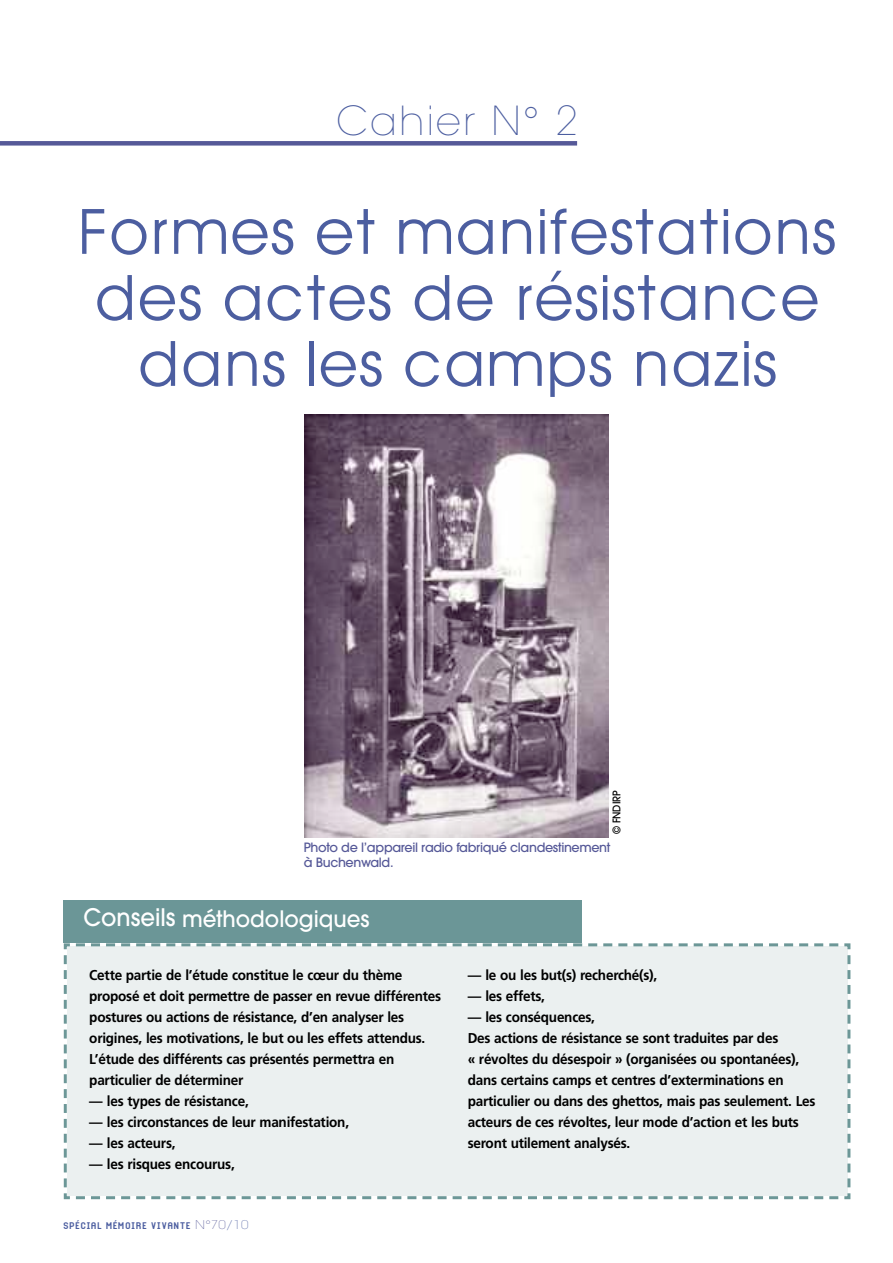
<style>
.page{position:relative;width:893px;height:1263px;background:#fff}
.page>*{position:absolute;margin:0;border:0;box-sizing:border-box;transform-origin:0 0}
.t1{font:63px/66px "Avant Garde";color:#4c5ea0;text-align:center}
.t2{font:200 39.75px "Avant Garde";letter-spacing:.055em;color:#4c5ea0}
.t3{font:500 22.5px "Avant Garde";color:#fff;scale:.95 1}
.t4{font:700 14.25px/21px "Frutiger";letter-spacing:-.015em;color:#000;scale:.95 1}
.t5{font:500 12.75px/15.3px "Avant Garde";letter-spacing:-.03em;color:#565998}
.t6{font:12px "G Azole";letter-spacing:.015em;color:#4c5ea0;scale:1.12 1}
.t7{font:500 10.5px "Avant Garde";letter-spacing:-.01em;color:#000;scale:.95 1}
.s1{font-size:24px}
.s2{font-family:"Avant Garde";font-weight:200;color:#565998}
.s3{font-family:"Avant Garde";font-weight:200}
</style>
<div class="page">
<div style="left:63px;top:942px;width:788px;height:258px;background:#ebf0f0"></div>
<div style="left:64px;top:900px;width:518px;height:42px;background:#6b9697"></div>
<div style="left:0;top:141px;width:577px;height:5px;background:#565998"></div>
<img style="left:305px;top:414px;width:304px;height:424px">
<h2 class="t2" style="left:337px;top:98px;width:242px">Cahier N° 2</h2>
<h1 class="t1" style="left:78px;top:198px;width:760px">Formes et manifestations des actes de résistance dans les camps nazis</h1>
<p class="t7" style="left:610px;top:834px;width:48px;rotate:-90deg">© FNDIRP</p>
<p class="t5" style="left:304px;top:839px;width:308px">Photo de l’appareil radio fabriqué clandestinement à Buchenwald.</p>
<h3 class="t3" style="left:83px;top:904px;width:303px"><span class="s1">Conseils</span> méthodologiques</h3>
<p class="t4" style="left:89px;top:964px;width:372px">Cette partie de l’étude constitue le cœur du thème proposé et doit permettre de passer en revue différentes postures ou actions de résistance, d’en analyser les origines, les motivations, le but ou les effets attendus.<br>L’étude des différents cas présentés permettra en particulier de déterminer</p>
<p class="t4" style="left:89px;top:1090px;width:169px">— les types de résistance,</p>
<p class="t4" style="left:89px;top:1111px;width:275px">— les circonstances de leur manifestation,</p>
<p class="t4" style="left:89px;top:1132px;width:92px">— les acteurs,</p>
<p class="t4" style="left:89px;top:1153px;width:155px">— les risques encourus,</p>
<p class="t6" style="left:64px;top:1219px;width:167px">SPÉCIAL MÉMOIRE VIVANTE <span class="s2">N°70</span><span class="s3">/10</span></p>
<p class="t4" style="left:468px;top:964px;width:201px">— le ou les but(s) recherché(s),</p>
<p class="t4" style="left:468px;top:985px;width:83px">— les effets,</p>
<p class="t4" style="left:468px;top:1006px;width:368px">— les conséquences,<br>Des actions de résistance se sont traduites par des<br>« révoltes du désespoir » (organisées ou spontanées), dans certains camps et centres d’exterminations en particulier ou dans des ghettos, mais pas seulement. Les acteurs de ces révoltes, leur mode d’action et les buts seront utilement analysés.</p>
</div>
